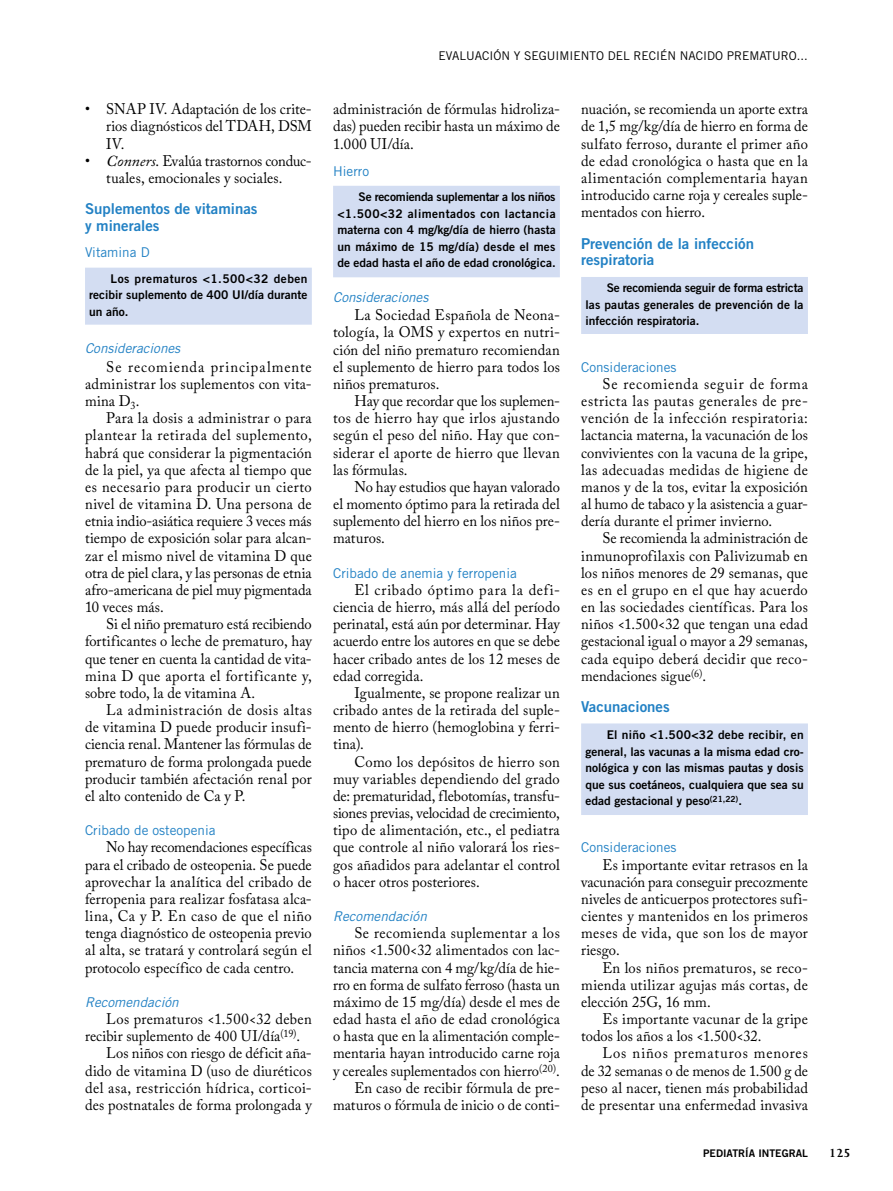
<style>
.page{position:relative;width:893px;height:1191px;background:#fff}
.page>*{position:absolute;margin:0;border:0;box-sizing:border-box;transform-origin:0 0}
.t1{font:15.3px/17.1px "Adobe Caslon Pro";letter-spacing:.01em;color:#000;text-align:justify;scale:.95 1}
.t2{font:15.3px "Adobe Caslon Pro";letter-spacing:.03em;color:#000;scale:.95 1}
.t3{font:15px/16.5px "Trade Gothic Bold Two";color:#2281c4}
.t4{font:13.5px "Trade Gothic";color:#2281c4}
.t5{font:italic 13.5px "Trade Gothic";color:#2281c4}
.t6{font:700 13.5px "Joanna MT Std";color:#000}
.t7{font:12px/16.5px "Trade Gothic Bold Two";color:#000;text-align:justify}
.t8{font:12px "Trade Gothic";color:#000}
.t9{font:10.5px "Trade Gothic Bold Two";color:#000}
.s1{font-style:italic}
</style>
<div class="page">
<div style="left:85px;top:268px;width:227px;height:57px;background:#d3ddf2"></div>
<div style="left:333px;top:186px;width:227px;height:91px;background:#d3ddf2"></div>
<div style="left:581px;top:277px;width:227px;height:57px;background:#d3ddf2"></div>
<div style="left:581px;top:723px;width:227px;height:92px;background:#d3ddf2"></div>
<p class="t1" style="left:106px;top:100px;width:218px;text-indent:-21px">• SNAP IV. Adaptación de los crite&shy;rios diagnósticos del TDAH, DSM IV.</p>
<p class="t1" style="left:85px;top:152px;width:240px;text-align:center">• <span class="s1">Conners</span>. Evalúa trastornos conduc&shy;tuales, emocionales y sociales.</p>
<p class="t3" style="left:85px;top:200px;width:174px">Suplementos de vitaminas y minerales</p>
<p class="t4" style="left:85px;top:244px;width:66px">Vitamina D</p>
<p class="t7" style="left:89px;top:270px;width:220px;text-indent:21px">Los prematuros &lt;1.500&lt;32 deben recibir suplemento de 400 UI/día durante un año.</p>
<p class="t5" style="left:85px;top:340px;width:97px">Consideraciones</p>
<p class="t1" style="left:85px;top:358px;width:240px;text-indent:21px">Se recomienda principalmente administrar los suplementos con vita&shy;mina D<sub>3</sub>.</p>
<p class="t1" style="left:85px;top:409px;width:240px;text-indent:21px">Para la dosis a administrar o para plantear la retirada del suplemento, habrá que considerar la pigmentación de la piel, ya que afecta al tiempo que es necesario para producir un cierto nivel de vitamina D. Una persona de etnia indio-asiática requiere 3 veces más tiempo de exposición solar para alcan&shy;zar el mismo nivel de vitamina D que otra de piel clara, y las personas de etnia afro-americana de piel muy pigmentada 10 veces más.</p>
<p class="t1" style="left:85px;top:615px;width:240px;text-indent:21px">Si el niño prematuro está recibiendo fortificantes o leche de prematuro, hay que tener en cuenta la cantidad de vita&shy;mina D que aporta el fortificante y, sobre todo, la de vitamina A.</p>
<p class="t1" style="left:85px;top:701px;width:240px;text-indent:21px">La administración de dosis altas de vitamina D puede producir insufi&shy;ciencia renal. Mantener las fórmulas de prematuro de forma prolongada puede producir también afectación renal por el alto contenido de Ca y P.</p>
<p class="t4" style="left:85px;top:822px;width:132px">Cribado de osteopenia</p>
<p class="t1" style="left:85px;top:838px;width:240px;text-indent:21px">No hay recomendaciones específicas para el cribado de osteopenia. Se puede aprovechar la analítica del cribado de ferropenia para realizar fosfatasa alca&shy;lina, Ca y P. En caso de que el niño tenga diagnóstico de osteopenia previo al alta, se tratará y controlará según el protocolo específico de cada centro.</p>
<p class="t5" style="left:85px;top:994px;width:95px">Recomendación</p>
<p class="t1" style="left:106px;top:1010px;width:218px">Los prematuros &lt;1.500&lt;32 deben</p>
<p class="t1" style="left:85px;top:1027px;width:228px">recibir suplemento de 400 UI/día<sup>(19)</sup>.</p>
<p class="t1" style="left:106px;top:1044px;width:218px">Los niños con riesgo de déficit aña-</p>
<p class="t1" style="left:85px;top:1061px;width:240px">dido de vitamina D (uso de diuréticos</p>
<p class="t2" style="left:85px;top:1078px;width:240px">del asa, restricción hídrica, corticoi-</p>
<p class="t1" style="left:85px;top:1096px;width:240px">des postnatales de forma prolongada y</p>
<p class="t8" style="left:438px;top:49px;width:371px">Evaluación y seguimiento del recién nacido prematuro...</p>
<p class="t1" style="left:333px;top:100px;width:240px">administración de fórmulas hidroliza&shy;das) pueden recibir hasta un máximo de 1.000 UI/día.</p>
<p class="t4" style="left:333px;top:163px;width:37px">Hierro</p>
<p class="t7" style="left:337px;top:189px;width:220px;text-indent:21px">Se recomienda suplementar a los niños &lt;1.500&lt;32 alimentados con lactancia materna con 4 mg/kg/día de hierro (hasta un máximo de 15 mg/día) desde el mes de edad hasta el año de edad cronológica.</p>
<p class="t5" style="left:333px;top:289px;width:97px">Consideraciones</p>
<p class="t1" style="left:333px;top:306px;width:240px;text-indent:21px">La Sociedad Española de Neona&shy;tología, la OMS y expertos en nutri&shy;ción del niño prematuro recomiendan el suplemento de hierro para todos los niños prematuros.</p>
<p class="t1" style="left:333px;top:392px;width:240px;text-indent:21px">Hay que recordar que los suplemen&shy;tos de hierro hay que irlos ajustando según el peso del niño. Hay que con&shy;siderar el aporte de hierro que llevan las fórmulas.</p>
<p class="t1" style="left:333px;top:478px;width:240px;text-indent:21px">No hay estudios que hayan valorado el momento óptimo para la retirada del suplemento del hierro en los niños pre&shy;maturos.</p>
<p class="t4" style="left:333px;top:565px;width:185px">Cribado de anemia y ferropenia</p>
<p class="t1" style="left:333px;top:581px;width:240px;text-indent:21px">El cribado óptimo para la defi&shy;ciencia de hierro, más allá del período perinatal, está aún por determinar. Hay acuerdo entre los autores en que se debe hacer cribado antes de los 12 meses de edad corregida.</p>
<p class="t1" style="left:333px;top:684px;width:240px;text-indent:21px">Igualmente, se propone realizar un cribado antes de la retirada del suple&shy;mento de hierro (hemoglobina y ferri&shy;tina).</p>
<p class="t1" style="left:333px;top:752px;width:240px;text-indent:21px">Como los depósitos de hierro son muy variables dependiendo del grado de: prematuridad, flebotomías, transfu&shy;siones previas, velocidad de crecimiento, tipo de alimentación, etc., el pediatra que controle al niño valorará los ries&shy;gos añadidos para adelantar el control o hacer otros posteriores.</p>
<p class="t5" style="left:333px;top:908px;width:95px">Recomendación</p>
<p class="t1" style="left:333px;top:924px;width:240px;text-align:right">Se recomienda suplementar a los niños &lt;1.500&lt;32 alimentados con lac&shy;tancia materna con 4 mg/kg/día de hie&shy;rro en forma de sulfato ferroso (hasta un máximo de 15 mg/día) desde el mes de edad hasta el año de edad cronológica o hasta que en la alimentación comple&shy;mentaria hayan introducido carne roja y cereales suplementados con hierro<sup>(20)</sup>.<br>En caso de recibir fórmula de pre&shy;maturos o fórmula de inicio o de conti-</p>
<p class="t1" style="left:581px;top:100px;width:240px">nuación, se recomienda un aporte extra de 1,5 mg/kg/día de hierro en forma de sulfato ferroso, durante el primer año de edad cronológica o hasta que en la alimentación complementaria hayan introducido carne roja y cereales suple&shy;mentados con hierro.</p>
<p class="t3" style="left:581px;top:235px;width:174px">Prevención de la infección respiratoria</p>
<p class="t7" style="left:585px;top:279px;width:220px;text-indent:21px">Se recomienda seguir de forma estricta las pautas generales de prevención de la infección respiratoria.</p>
<p class="t4" style="left:581px;top:359px;width:97px">Consideraciones</p>
<p class="t1" style="left:581px;top:375px;width:240px;text-indent:21px">Se recomienda seguir de forma estricta las pautas generales de pre&shy;vención de la infección respiratoria: lactancia materna, la vacunación de los convivientes con la vacuna de la gripe, las adecuadas medidas de higiene de manos y de la tos, evitar la exposición al humo de tabaco y la asistencia a guar&shy;dería durante el primer invierno.</p>
<p class="t1" style="left:581px;top:529px;width:240px;text-indent:21px">Se recomienda la administración de inmunoprofilaxis con Palivizumab en los niños menores de 29 semanas, que es en el grupo en el que hay acuerdo en las sociedades científicas. Para los niños &lt;1.500&lt;32 que tengan una edad gestacional igual o mayor a 29 semanas, cada equipo deberá decidir que reco&shy;mendaciones sigue<sup>(6)</sup>.</p>
<p class="t3" style="left:581px;top:698px;width:90px">Vacunaciones</p>
<p class="t7" style="left:585px;top:726px;width:220px;text-indent:21px">El niño &lt;1.500&lt;32 debe recibir, en general, las vacunas a la misma edad cro&shy;nológica y con las mismas pautas y dosis que sus coetáneos, cualquiera que sea su edad gestacional y peso<sup>(21,22)</sup>.</p>
<p class="t4" style="left:581px;top:839px;width:97px">Consideraciones</p>
<p class="t1" style="left:581px;top:855px;width:240px;text-indent:21px">Es importante evitar retrasos en la vacunación para conseguir precozmente niveles de anticuerpos protectores sufi&shy;cientes y mantenidos en los primeros meses de vida, que son los de mayor riesgo.</p>
<p class="t1" style="left:581px;top:958px;width:240px;text-indent:21px">En los niños prematuros, se reco&shy;mienda utilizar agujas más cortas, de elección 25G, 16 mm.</p>
<p class="t1" style="left:581px;top:1010px;width:240px;text-indent:21px">Es importante vacunar de la gripe todos los años a los &lt;1.500&lt;32.</p>
<p class="t1" style="left:581px;top:1044px;width:240px;text-indent:21px">Los niños prematuros menores de 32 semanas o de menos de 1.500 g de peso al nacer, tienen más probabilidad de presentar una enfermedad invasiva</p>
<p class="t9" style="left:703px;top:1146px;width:106px">PEDIATRÍA INTEGRAL</p>
<p class="t6" style="left:829px;top:1145px;width:23px">125</p>
</div>
